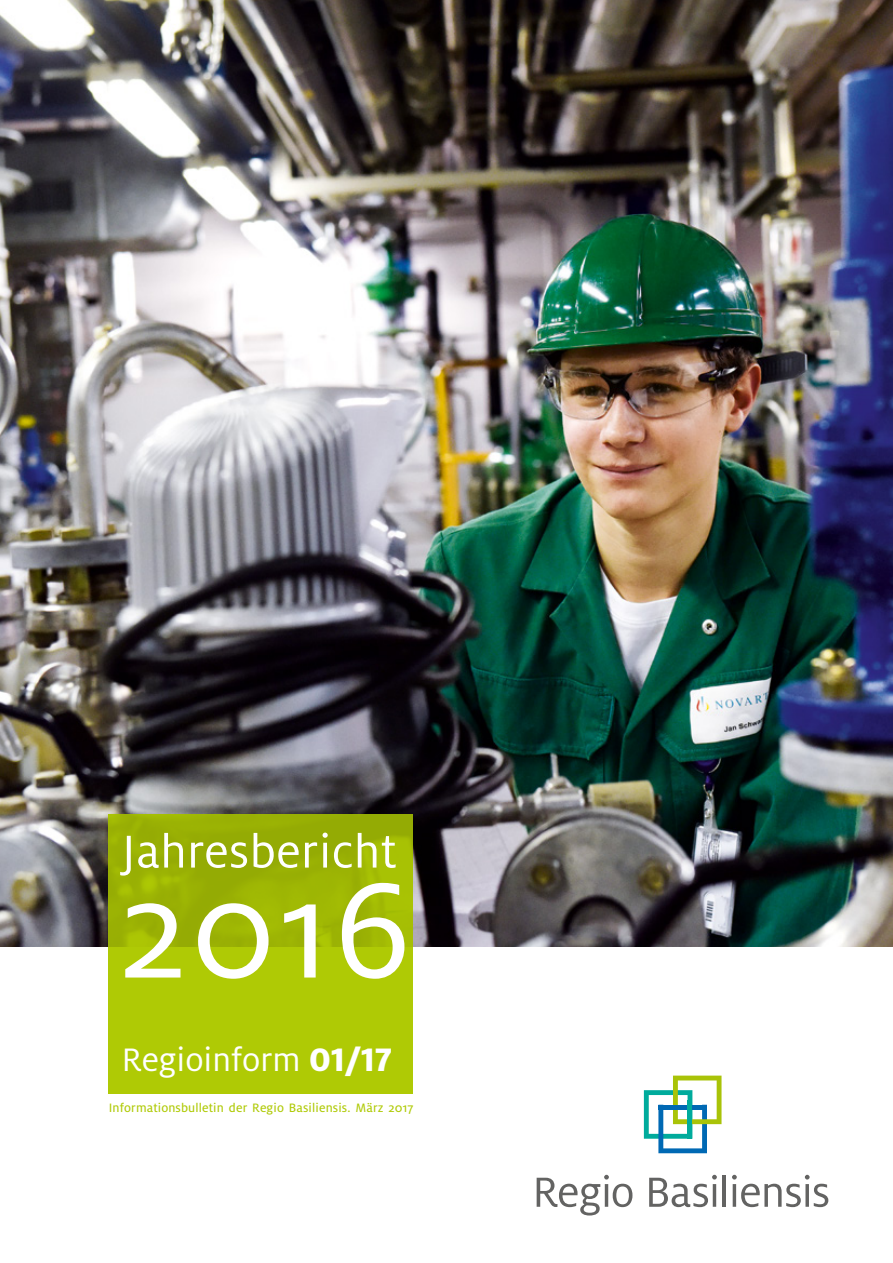
<style>
.page{position:relative;width:893px;height:1263px;background:#fff}
.page>*{position:absolute;margin:0;border:0;box-sizing:border-box;transform-origin:0 0}
.t1{font:150px "Milo Pro";color:#fff}
.t2{font:51px "Milo Pro";letter-spacing:.01em;color:#fff}
.t3{font:36px "Milo Pro";color:#fff}
.t4{font:13.5px "Milo Pro Text";letter-spacing:.01em;color:#afca05}
.s1{font-weight:800}
</style>
<div class="page">
<img style="left:0;top:0;width:893px;height:947px">
<svg style="left:108px;top:814px;width:305px;height:280px;background:#a5be04"></svg>
<svg style="left:537px;top:1175px;width:95px;height:40px"></svg>
<svg style="left:649px;top:1175px;width:68px;height:32px"></svg>
<hr style="left:723px;top:1175px;width:3px;height:32px;background:#636362">
<svg style="left:732px;top:1175px;width:96px;height:32px"></svg>
<svg style="left:644px;top:1075px;width:77px;height:78px"></svg>
<hr style="left:658px;top:1105px;width:49px;height:4px;background:#0069b4">
<div style="left:687px;top:1100px;width:5px;height:39px;background:#00ab9c"></div>
<h2 class="t2" style="left:122px;top:823px;width:276px">Jahresbericht</h2>
<h1 class="t1" style="left:119px;top:848px;width:295px">2016</h1>
<h3 class="t3" style="left:122px;top:1039px;width:272px">Regioinform <span class="s1">01/17</span></h3>
<p class="t4" style="left:109px;top:1100px;width:306px">Informationsbulletin der Regio Basiliensis. März 2017</p>
</div>
